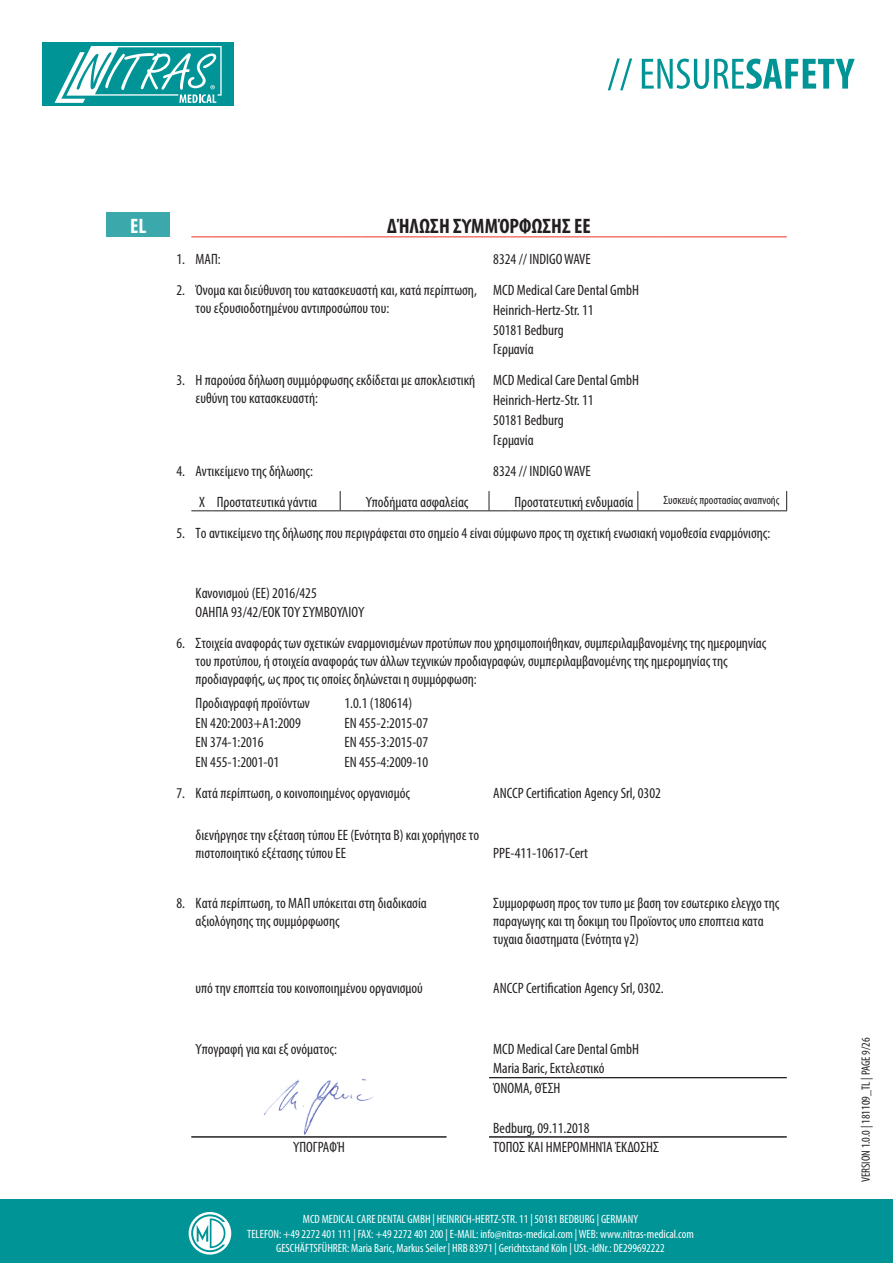
<style>
.page{position:relative;width:893px;height:1263px;background:#fff}
.page>*{position:absolute;margin:0;border:0;box-sizing:border-box;transform-origin:0 0}
.t1{font:700 condensed 21px "Myriad Pro";color:#231f20}
.t2{font:700 condensed 21px "Myriad Pro";color:#fff}
.t3{font:condensed 15px/18px "Myriad Pro";color:#231f20}
.t4{font:condensed 12px/14.4px "Myriad Pro";color:#fff;text-align:center}
.t5{font:condensed 12px "Myriad Pro";color:#231f20}
</style>
<div class="page">
<svg style="left:264px;top:1078px;width:110px;height:57px"></svg>
<div style="left:0;top:1199px;width:893px;height:64px;background:#009497"></div>
<svg style="left:608px;top:58px;width:247px;height:32px"></svg>
<svg style="left:189px;top:1212px;width:42px;height:42px"></svg>
<div style="left:43px;top:43px;width:191px;height:63px;background:#009497"></div>
<svg style="left:55px;top:46px;width:167px;height:57px"></svg>
<div style="left:106px;top:213px;width:64px;height:24px;background:#3ba9ac"></div>
<svg style="left:191px;top:236px;width:22px;height:1px"></svg>
<hr style="left:213px;top:236px;width:127px;height:1px;background:#ef3122">
<svg style="left:340px;top:236px;width:21px;height:1px"></svg>
<hr style="left:361px;top:236px;width:128px;height:1px;background:#ef3122">
<svg style="left:489px;top:236px;width:21px;height:1px"></svg>
<hr style="left:510px;top:236px;width:128px;height:1px;background:#ef3122">
<svg style="left:638px;top:236px;width:21px;height:1px"></svg>
<hr style="left:659px;top:236px;width:128px;height:1px;background:#ef3122">
<svg style="left:489px;top:491px;width:21px;height:20px"></svg>
<hr style="left:510px;top:510px;width:128px;height:1px;background:#231f20">
<svg style="left:637px;top:491px;width:22px;height:20px"></svg>
<hr style="left:659px;top:510px;width:128px;height:1px;background:#231f20">
<svg style="left:786px;top:491px;width:1px;height:19px"></svg>
<svg style="left:191px;top:510px;width:22px;height:1px"></svg>
<hr style="left:213px;top:510px;width:127px;height:1px;background:#231f20">
<svg style="left:340px;top:491px;width:21px;height:20px"></svg>
<hr style="left:361px;top:510px;width:128px;height:1px;background:#231f20">
<hr style="left:191px;top:1136px;width:255px;height:1px;background:#231f20">
<hr style="left:489px;top:1077px;width:298px;height:1px;background:#231f20">
<hr style="left:489px;top:1136px;width:298px;height:1px;background:#231f20">
<p class="t2" style="left:130px;top:212px;width:18px">EL</p>
<p class="t1" style="left:387px;top:212px;width:205px">ΔΉΛΩΣΗ ΣΥΜΜΌΡΦΩΣΗΣ ΕΕ</p>
<p class="t3" style="left:176px;top:250px;width:10px">1.</p>
<p class="t3" style="left:196px;top:250px;width:27px">ΜΑΠ:</p>
<p class="t3" style="left:176px;top:281px;width:10px">2.</p>
<p class="t3" style="left:196px;top:281px;width:283px">Όνομα και διεύθυνση του κατασκευαστή και, κατά περίπτωση, του εξουσιοδοτημένου αντιπροσώπου του:</p>
<p class="t3" style="left:493px;top:340px;width:42px">Γερμανία</p>
<p class="t3" style="left:176px;top:371px;width:10px">3.</p>
<p class="t3" style="left:196px;top:371px;width:281px">Η παρούσα δήλωση συμμόρφωσης εκδίδεται με αποκλειστική ευθύνη του κατασκευαστή:</p>
<p class="t3" style="left:493px;top:430px;width:42px">Γερμανία</p>
<p class="t3" style="left:176px;top:461px;width:10px">4.</p>
<p class="t3" style="left:196px;top:461px;width:119px">Αντικείμενο της δήλωσης:</p>
<p class="t3" style="left:217px;top:492px;width:102px">Προστατευτικά γάντια</p>
<p class="t3" style="left:366px;top:492px;width:104px">Υποδήματα ασφαλείας</p>
<p class="t3" style="left:514px;top:492px;width:121px">Προστατευτική ενδυμασία</p>
<p class="t5" style="left:663px;top:493px;width:118px">Συσκευές προστασίας αναπνοής</p>
<p class="t3" style="left:176px;top:524px;width:10px">5.</p>
<p class="t3" style="left:196px;top:524px;width:576px">Το αντικείμενο της δήλωσης που περιγράφεται στο σημείο 4 είναι σύμφωνο προς τη σχετική ενωσιακή νομοθεσία εναρμόνισης:</p>
<h1 class="t2" style="left:129px;top:212px;width:20px">DE</h1>
<p class="t3" style="left:493px;top:243px;width:147px;line-height:31px">8324 // INDIGO WAVE<br>MCD Medical Care Dental GmbH</p>
<p class="t3" style="left:493px;top:300px;width:102px;line-height:19.8px">Heinrich-Hertz-Str. 11<br>50181 Bedburg</p>
<p class="t3" style="left:493px;top:370px;width:147px;line-height:19.8px">MCD Medical Care Dental GmbH<br>Heinrich-Hertz-Str. 11<br>50181 Bedburg</p>
<p class="t3" style="left:493px;top:461px;width:99px">8324 // INDIGO WAVE</p>
<p class="t3" style="left:199px;top:492px;width:7px">X</p>
<p class="t3" style="left:196px;top:583px;width:123px">Κανονισμού (EE) 2016/425</p>
<p class="t3" style="left:196px;top:603px;width:170px">ΟΑΗΠΑ 93/42/EOK ΤΟΥ ΣΥΜΒΟΥΛΙΟΥ</p>
<p class="t3" style="left:176px;top:634px;width:10px">6.</p>
<p class="t3" style="left:196px;top:634px;width:572px">Στοιχεία αναφοράς των σχετικών εναρμονισμένων προτύπων που χρησιμοποιήθηκαν, συμπεριλαμβανομένης της ημερομηνίας του προτύπου, ή στοιχεία αναφοράς των άλλων τεχνικών προδιαγραφών, συμπεριλαμβανομένης της ημερομηνίας της προδιαγραφής, ως προς τις οποίες δηλώνεται η συμμόρφωση:</p>
<p class="t3" style="left:196px;top:694px;width:116px">Προδιαγραφή προϊόντων</p>
<p class="t3" style="left:344px;top:694px;width:69px">1.0.1 (180614)</p>
<p class="t3" style="left:196px;top:713px;width:107px">EN 420:2003+A1:2009</p>
<p class="t3" style="left:344px;top:713px;width:85px">EN 455-2:2015-07</p>
<p class="t3" style="left:196px;top:733px;width:69px">EN 374-1:2016</p>
<p class="t3" style="left:344px;top:733px;width:85px">EN 455-3:2015-07</p>
<p class="t3" style="left:196px;top:753px;width:85px">EN 455-1:2001-01</p>
<p class="t3" style="left:344px;top:753px;width:85px">EN 455-4:2009-10</p>
<p class="t3" style="left:493px;top:784px;width:169px">ANCCP Certification Agency Srl, 0302</p>
<p class="t3" style="left:176px;top:784px;width:10px">7.</p>
<p class="t3" style="left:196px;top:784px;width:216px">Κατά περίπτωση, ο κοινοποιημένος οργανισμός</p>
<p class="t3" style="left:196px;top:825px;width:285px">διενήργησε την εξέταση τύπου ΕΕ (Ενότητα B) και χορήγησε το πιστοποιητικό εξέτασης τύπου ΕΕ</p>
<p class="t3" style="left:176px;top:894px;width:10px">8.</p>
<p class="t3" style="left:196px;top:894px;width:233px">Κατά περίπτωση, το ΜΑΠ υπόκειται στη διαδικασία αξιολόγησης της συμμόρφωσης</p>
<p class="t3" style="left:493px;top:894px;width:287px">Συμμορφωση προς τον τυπο με βαση τον εσωτερικο ελεγχο της παραγωγης και τη δοκιμη του Προϊοντος υπο εποπτεια κατα τυχαια διαστηματα (Ενότητα γ2)</p>
<p class="t3" style="left:196px;top:979px;width:229px">υπό την εποπτεία του κοινοποιημένου οργανισμού</p>
<p class="t3" style="left:493px;top:843px;width:96px">PPE-411-10617-Cert</p>
<p class="t3" style="left:493px;top:979px;width:172px">ANCCP Certification Agency Srl, 0302.</p>
<p class="t3" style="left:196px;top:1039px;width:143px">Υπογραφή για και εξ ονόματος:</p>
<p class="t3" style="left:493px;top:1039px;width:147px">MCD Medical Care Dental GmbH</p>
<p class="t3" style="left:493px;top:1059px;width:113px">Maria Baric, Εκτελεστικό</p>
<p class="t3" style="left:493px;top:1079px;width:69px">ΌΝΟΜΑ, ΘΈΣΗ</p>
<p class="t3" style="left:493px;top:1118px;width:98px">Bedburg, 09.11.2018</p>
<p class="t3" style="left:293px;top:1138px;width:53px">ΥΠΟΓΡΑΦΉ</p>
<p class="t3" style="left:493px;top:1138px;width:168px">ΤΌΠΟΣ ΚΑΙ ΗΜΕΡΟΜΗΝΊΑ ΈΚΔΟΣΗΣ</p>
<p class="t4" style="left:247px;top:1212px;width:448px">MCD MEDICAL CARE DENTAL GMBH | HEINRICH-HERTZ-STR. 11 | 50181 BEDBURG | GERMANY<br>TELEFON: +49 2272 401 111 | FAX: +49 2272 401 200 | E-MAIL: info@nitras-medical.com | WEB: www.nitras-medical.com<br>GESCHÄFTSFÜHRER: Maria Baric, Markus Seiler | HRB 83971 | Gerichtsstand Köln | USt.-IdNr.: DE299692222</p>
<p class="t5" style="left:859px;top:1182px;width:146px;rotate:-90deg">VERSION 1.0.0 | 181109_TL | PAGE 9/26</p>
</div>
